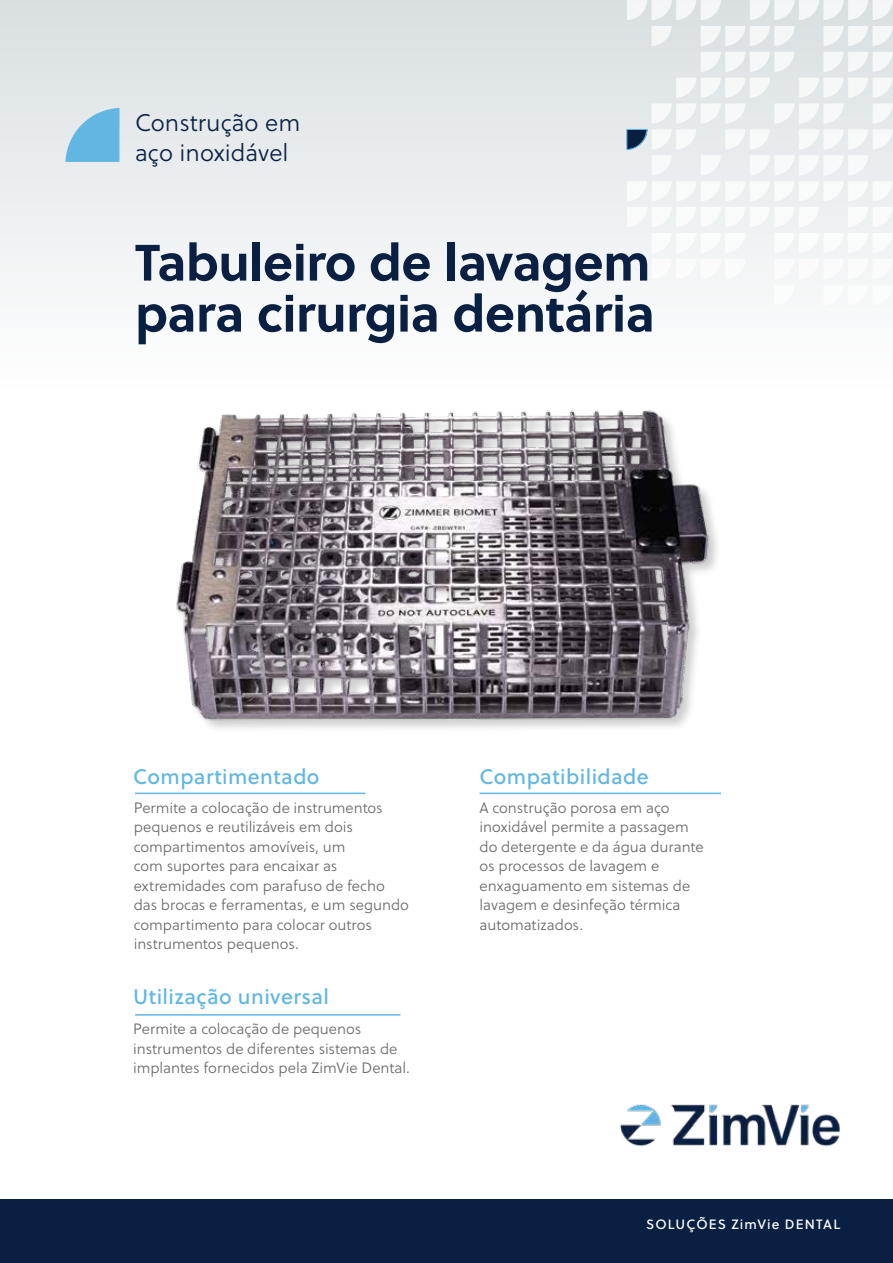
<style>
.page{position:relative;width:893px;height:1263px;background:#fff}
.page>*{position:absolute;margin:0;border:0;box-sizing:border-box;transform-origin:0 0}
.t1{font:700 51px/51px "Soleil";letter-spacing:-.01em;color:#0a2043}
.t2{font:24px/30px "Soleil Lt";color:#0a2043}
.t3{font:21px "Soleil Bk";letter-spacing:.02em;color:#61b6e2}
.t4{font:15px/19.5px "Soleil Lt";color:#696a6c}
.t5{font:13.5px "Soleil Bk";letter-spacing:.085em;color:#fff}
</style>
<div class="page">
<div style="left:0;top:0;width:893px;height:786px;background:linear-gradient(to bottom,#e2e7e9,#fff)"></div>
<svg style="left:774px;top:233px;width:119px;height:20px"></svg>
<svg style="left:651px;top:233px;width:95px;height:20px"></svg>
<svg style="left:799px;top:78px;width:94px;height:20px"></svg>
<svg style="left:676px;top:78px;width:94px;height:20px"></svg>
<svg style="left:848px;top:207px;width:45px;height:20px"></svg>
<svg style="left:627px;top:207px;width:192px;height:20px"></svg>
<svg style="left:823px;top:52px;width:70px;height:20px"></svg>
<svg style="left:700px;top:52px;width:95px;height:20px"></svg>
<svg style="left:627px;top:181px;width:266px;height:20px"></svg>
<svg style="left:651px;top:26px;width:21px;height:20px"></svg>
<svg style="left:823px;top:26px;width:70px;height:20px"></svg>
<svg style="left:700px;top:26px;width:95px;height:20px"></svg>
<svg style="left:750px;top:0;width:143px;height:20px"></svg>
<svg style="left:627px;top:0;width:94px;height:20px"></svg>
<svg style="left:627px;top:104px;width:266px;height:71px"></svg>
<svg style="left:774px;top:259px;width:119px;height:20px"></svg>
<svg style="left:651px;top:259px;width:95px;height:20px"></svg>
<svg style="left:774px;top:285px;width:21px;height:20px"></svg>
<svg style="left:823px;top:285px;width:70px;height:20px"></svg>
<img style="left:620px;top:1104px;width:220px;height:43px">
<div style="left:0;top:1199px;width:893px;height:64px;background:#0a2043"></div>
<svg style="left:65px;top:108px;width:54px;height:54px"></svg>
<div style="left:175px;top:409px;width:548px;height:324px;background:#fff"></div>
<img style="left:163px;top:403px;width:553px;height:326px">
<hr style="left:135px;top:793px;width:230px;height:1px;background:#61b6e2">
<hr style="left:135px;top:1014px;width:265px;height:1px;background:#61b6e2">
<hr style="left:480px;top:793px;width:241px;height:1px;background:#61b6e2">
<h2 class="t2" style="left:135px;top:108px;width:167px">Construção em aço inoxidável</h2>
<h1 class="t1" style="left:135px;top:234px;width:521px">Tabuleiro de lavagem para cirurgia dentária</h1>
<h3 class="t3" style="left:133px;top:763px;width:188px">Compartimentado</h3>
<h3 class="t3" style="left:480px;top:763px;width:171px">Compatibilidade</h3>
<p class="t4" style="left:134px;top:798px;width:277px">Permite a colocação de instrumentos pequenos e reutilizáveis em dois compartimentos amovíveis, um<br>com suportes para encaixar as extremidades com parafuso de fecho das brocas e ferramentas, e um segundo compartimento para colocar outros instrumentos pequenos.</p>
<h3 class="t3" style="left:133px;top:984px;width:197px">Utilização universal</h3>
<p class="t4" style="left:133px;top:1020px;width:278px">Permite a colocação de pequenos instrumentos de diferentes sistemas de implantes fornecidos pela ZimVie Dental.</p>
<p class="t4" style="left:480px;top:798px;width:226px">A construção porosa em aço inoxidável permite a passagem do detergente e da água durante os processos de lavagem e enxaguamento em sistemas de lavagem e desinfeção térmica automatizados.</p>
<p class="t5" style="left:646px;top:1216px;width:196px">SOLUÇÕES ZimVie DENTAL</p>
</div>
